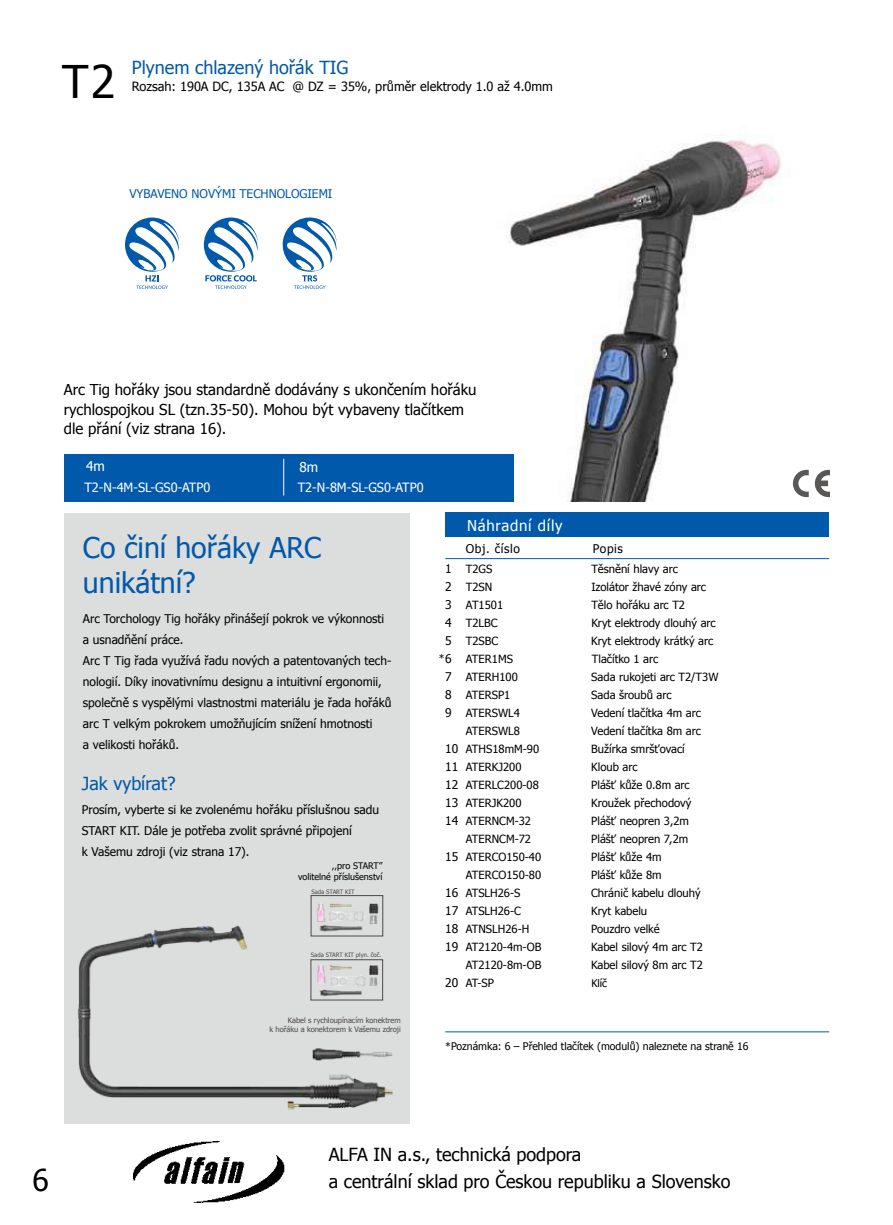
<style>
.page{position:relative;width:893px;height:1225px;background:#fff}
.page>*{position:absolute;margin:0;border:0;box-sizing:border-box;transform-origin:0 0}
.t1{font:45px "Tahoma";color:#000}
.t2{font:30px "Tahoma";color:#000}
.t3{font:28.5px/34.5px "Tahoma";color:#0059aa}
.t4{font:18px/27px "Tahoma";color:#000}
.t5{font:18px "Tahoma";color:#0059aa}
.t6{font:15px/19.5px "Tahoma";color:#000}
.t7{font:15px "Tahoma";letter-spacing:.05em;color:#fff}
.t8{font:13.5px "Tahoma";color:#fff}
.t9{font:12.75px "Tahoma";color:#000}
.t10{font:12.75px "Tahoma";color:#fff}
.t11{font:12px/18px "Tahoma";color:#000;text-align:justify}
.t12{font:12px "Tahoma";color:#0059aa}
.t13{font:11.25px "Tahoma";color:#000}
.t14{font:10.5px "Tahoma";color:#000}
.t15{font:9px/10.5px "Tahoma";color:#000;text-align:right}
.t16{font:7.5px/9px "Tahoma";color:#4d4949;text-align:right}
.t17{font:6px "Tahoma";color:#4d4949}
</style>
<div class="page">
<img style="left:133px;top:1141px;width:152px;height:61px">
<div style="left:64px;top:513px;width:345px;height:610px;background:#dcdddd"></div>
<img style="left:78px;top:895px;width:316px;height:215px">
<img style="left:506px;top:135px;width:287px;height:366px">
<div style="left:64px;top:454px;width:450px;height:47px;background:#0059aa"></div>
<svg style="left:793px;top:469px;width:36px;height:29px"></svg>
<hr style="left:283px;top:459px;width:1px;height:36px;background:#fff">
<div style="left:445px;top:513px;width:384px;height:24px;background:#0059aa"></div>
<hr style="left:445px;top:558px;width:384px;height:1px;background:#0059aa">
<hr style="left:445px;top:1031px;width:384px;height:1px;background:#0059aa">
<svg style="left:203px;top:217px;width:55px;height:72px"></svg>
<svg style="left:282px;top:217px;width:55px;height:72px"></svg>
<svg style="left:125px;top:217px;width:54px;height:72px"></svg>
<img style="left:313px;top:897px;width:68px;height:37px">
<div style="left:311px;top:895px;width:72px;height:41px;border:1px solid #4d4949"></div>
<img style="left:313px;top:961px;width:68px;height:37px">
<div style="left:311px;top:959px;width:72px;height:41px;border:1px solid #4d4949"></div>
<h1 class="t1" style="left:62px;top:51px;width:55px">T2</h1>
<h3 class="t5" style="left:132px;top:56px;width:218px">Plynem chlazený hořák TIG</h3>
<p class="t9" style="left:132px;top:78px;width:423px">Rozsah: 190A DC, 135A AC @ DZ = 35%, průměr elektrody 1.0 až 4.0mm</p>
<p class="t12" style="left:129px;top:186px;width:30px">VYBAVENO</p>
<p class="t12" style="left:192px;top:186px;width:9px">NOV</p>
<p class="t12" style="left:215px;top:186px;width:40px">ÝMI TECHNOLOGIE</p>
<p class="t12" style="left:319px;top:186px;width:14px">MI</p>
<h3 class="t6" style="left:64px;top:379px;width:414px">Arc Tig hořáky jsou standardně dodávány s ukončením hořáku rychlospojkou SL (tzn.35-50). Mohou být vybaveny tlačítkem dle přání (viz strana 16).</h3>
<p class="t8" style="left:86px;top:457px;width:20px">4m</p>
<p class="t8" style="left:299px;top:458px;width:20px">8m</p>
<p class="t10" style="left:85px;top:479px;width:127px">T2-N-4M-SL-GS0-ATP0</p>
<p class="t10" style="left:298px;top:479px;width:127px">T2-N-8M-SL-GS0-ATP0</p>
<h3 class="t3" style="left:83px;top:529px;width:205px">Co činí hořáky ARC unikátní?</h3>
<p class="t11" style="left:83px;top:607px;width:310px;line-height:21px;text-align:left">Arc Torchology Tig hořáky přinášejí pokrok ve výkonnosti a usnadňění práce.<br>Arc T Tig řada využívá řadu nových a patentovaných tech&shy;nologií. Díky inovativnímu designu a intuitivní ergonomii, společně s vyspělými vlastnostmi materiálu je řada hořáků arc T velkým pokrokem umožňujícím snížení hmotnosti<br>a velikosti hořáků.</p>
<h3 class="t5" style="left:82px;top:772px;width:95px">Jak vybírat?</h3>
<p class="t11" style="left:82px;top:798px;width:299px;line-height:21px;text-align:left">Prosím, vyberte si ke zvolenému hořáku příslušnou sadu<br>START KIT. Dále je potřeba zvolit správné připojení<br>k Vašemu zdroji (viz strana 17).</p>
<p class="t15" style="left:298px;top:860px;width:86px">,,pro START” volitelné příslušenství</p>
<p class="t17" style="left:311px;top:887px;width:45px">Sada START KIT</p>
<p class="t17" style="left:311px;top:951px;width:72px">Sada START KIT plyn. čoč.</p>
<p class="t16" style="left:270px;top:1015px;width:133px">Kabel s rychloupínacím konektrem<br>k hořáku a konektorem k Vašemu zdroji</p>
<h3 class="t7" style="left:467px;top:515px;width:97px">Náhradní díly</h3>
<p class="t11" style="left:466px;top:539px;width:56px">Obj. číslo</p>
<p class="t11" style="left:593px;top:539px;width:31px">Popis</p>
<p class="t13" style="left:466px;top:561px;width:28px">T2GS</p>
<p class="t13" style="left:591px;top:561px;width:88px">Těsnění hlavy arc</p>
<p class="t13" style="left:466px;top:579px;width:24px">T2SN</p>
<p class="t13" style="left:591px;top:579px;width:116px">Izolátor žhavé zóny arc</p>
<p class="t13" style="left:466px;top:597px;width:39px">AT1501</p>
<p class="t13" style="left:591px;top:597px;width:95px">Tělo hořáku arc T2</p>
<p class="t13" style="left:466px;top:615px;width:29px">T2LBCK</p>
<p class="t13" style="left:598px;top:615px;width:119px">ryt elektrody dlouhý arc</p>
<p class="t13" style="left:466px;top:633px;width:29px">T2SBCK</p>
<p class="t13" style="left:598px;top:633px;width:117px">ryt elektrody krátký arc</p>
<p class="t13" style="left:466px;top:651px;width:49px">ATER1MS</p>
<p class="t13" style="left:592px;top:651px;width:68px">Tlačítko 1 arc</p>
<p class="t13" style="left:466px;top:669px;width:53px">ATERH 100</p>
<p class="t13" style="left:591px;top:669px;width:129px">Sada rukojeti arc T2/T3W</p>
<p class="t13" style="left:466px;top:687px;width:46px">ATERSP1</p>
<p class="t13" style="left:591px;top:687px;width:82px">Sada šroubů arc</p>
<p class="t13" style="left:466px;top:705px;width:56px">ATERSWL4</p>
<p class="t13" style="left:591px;top:705px;width:111px">Vedení tlačítka 4m arc</p>
<p class="t13" style="left:466px;top:723px;width:56px">ATERSWL8</p>
<p class="t13" style="left:591px;top:723px;width:111px">Vedení tlačítka 8m arc</p>
<p class="t13" style="left:466px;top:741px;width:75px">ATHS18mM-90</p>
<p class="t13" style="left:591px;top:741px;width:95px">Bužírka smršťovací</p>
<p class="t13" style="left:466px;top:759px;width:57px">ATERKJ200</p>
<p class="t13" style="left:591px;top:759px;width:48px">Kloub arc</p>
<p class="t13" style="left:466px;top:777px;width:75px">ATERLC200-08</p>
<p class="t13" style="left:591px;top:777px;width:100px">Plášť kůže 0.8m arc</p>
<p class="t13" style="left:466px;top:795px;width:57px">ATERJK200</p>
<p class="t13" style="left:591px;top:795px;width:102px">Kroužek přechodový</p>
<p class="t13" style="left:466px;top:813px;width:27px">ATERNC</p>
<p class="t13" style="left:506px;top:813px;width:27px">M-32</p>
<p class="t13" style="left:591px;top:813px;width:99px">Plášť neopren 3,2m</p>
<p class="t13" style="left:466px;top:831px;width:27px">ATERNC</p>
<p class="t13" style="left:506px;top:831px;width:27px">M-72</p>
<p class="t13" style="left:591px;top:831px;width:99px">Plášť neopren 7,2m</p>
<p class="t13" style="left:466px;top:849px;width:27px">ATERCO</p>
<p class="t13" style="left:506px;top:849px;width:36px">150-40</p>
<p class="t13" style="left:591px;top:849px;width:72px">Plášť kůže 4m</p>
<p class="t13" style="left:466px;top:867px;width:27px">ATERCO</p>
<p class="t13" style="left:506px;top:867px;width:36px">150-80</p>
<p class="t13" style="left:591px;top:867px;width:72px">Plášť kůže 8m</p>
<p class="t13" style="left:466px;top:885px;width:56px">ATSLH26-S</p>
<p class="t13" style="left:591px;top:885px;width:111px">Chránič kabelu dlouhý</p>
<p class="t13" style="left:466px;top:903px;width:52px">ATSLH26-CK</p>
<p class="t13" style="left:598px;top:903px;width:51px">ryt kabelu</p>
<p class="t13" style="left:466px;top:921px;width:61px">ATNSLH26-H</p>
<p class="t13" style="left:591px;top:921px;width:70px">Pouzdro velké</p>
<p class="t13" style="left:466px;top:939px;width:105px">AT2120-4m-OB K</p>
<p class="t13" style="left:597px;top:939px;width:107px">abel silový 4m arc T2</p>
<p class="t13" style="left:466px;top:957px;width:105px">AT2120-8m-OB K</p>
<p class="t13" style="left:597px;top:957px;width:107px">abel silový 8m arc T2</p>
<p class="t13" style="left:466px;top:975px;width:30px">AT-SP</p>
<p class="t14" style="left:591px;top:975px;width:17px">Klíč</p>
<p class="t11" style="left:445px;top:559px;width:8px">1<br>2<br>3<br>4<br>5<br>6<br>7<br>8<br>9</p>
<p class="t11" style="left:445px;top:739px;width:15px">10<br>11<br>12<br>13<br>14</p>
<p class="t11" style="left:445px;top:847px;width:15px">15</p>
<p class="t11" style="left:445px;top:883px;width:15px">16<br>17<br>18<br>19</p>
<p class="t11" style="left:445px;top:973px;width:15px">20</p>
<p class="t14" style="left:439px;top:651px;width:7px">*</p>
<p class="t14" style="left:445px;top:1039px;width:305px">*Poznámka: 6 – Přehled tlačítek (modulů) naleznete na straně 16</p>
<h2 class="t2" style="left:32px;top:1159px;width:18px">6</h2>
<h3 class="t4" style="left:329px;top:1140px;width:403px">ALFA IN a.s., technická podpora<br>a centrální sklad pro Českou republiku a Slovensko</h3>
</div>
